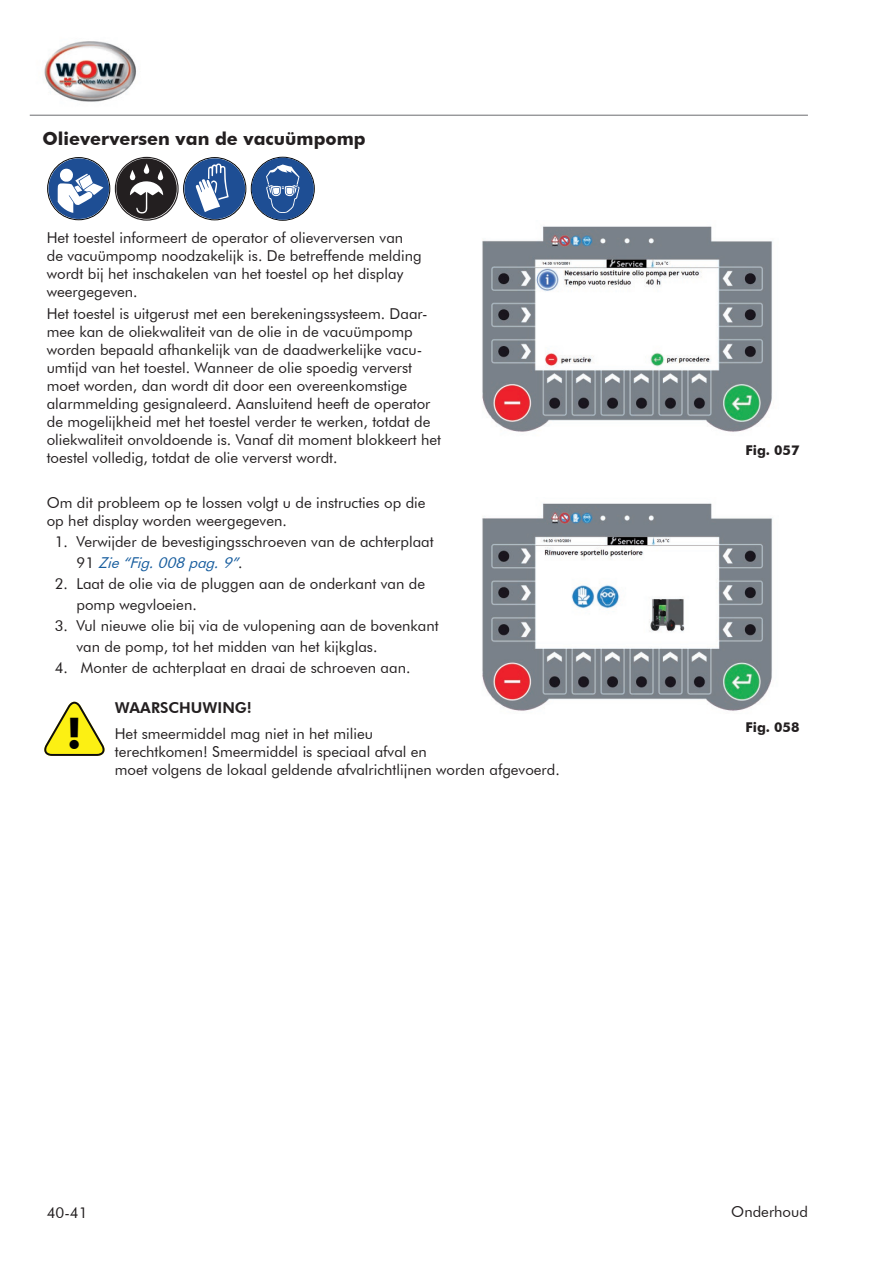
<style>
.page{position:relative;width:893px;height:1263px;background:#fff}
.page>*{position:absolute;margin:0;border:0;box-sizing:border-box;transform-origin:0 0}
.t1{font:900 condensed 41.7px "Futura BT";color:#000}
.t2{font:700 18px "Futura BT";color:#231f20}
.t3{font:15px/18px "Futura BT";color:#231f20}
.t4{font:800 15px "Futura BT";color:#231f20}
.t5{font:700 13.5px "Futura BT";color:#231f20}
.s1{font-style:italic;color:#175d9e}
</style>
<div class="page">
<img style="left:29px;top:41px;width:124px;height:74px">
<hr style="left:30px;top:115px;width:778px;height:1px;background:#6c6d70">
<svg style="left:47px;top:158px;width:62px;height:61px"></svg>
<svg style="left:115px;top:157px;width:130px;height:64px"></svg>
<div style="left:252px;top:158px;width:62px;height:62px;background:#1e4e94;border-radius:50%"></div>
<svg style="left:266px;top:164px;width:34px;height:49px"></svg>
<img style="left:482px;top:226px;width:291px;height:206px">
<svg style="left:44px;top:701px;width:61px;height:55px"></svg>
<img style="left:482px;top:503px;width:291px;height:208px">
<p class="t2" style="left:43px;top:128px;width:325px">Olieverversen van de vacuümpomp</p>
<p class="t3" style="left:47px;top:228px;width:376px">Het toestel informeert de operator of olieverversen van de vacuümpomp noodzakelijk is. De betreffende melding wordt bij het inschakelen van het toestel op het display weergegeven.</p>
<p class="t3" style="left:47px;top:305px;width:396px">Het toestel is uitgerust met een berekeningssysteem. Daar&shy;mee kan de oliekwaliteit van de olie in de vacuümpomp worden bepaald afhankelijk van de daadwerkelijke vacu&shy;ümtijd van het toestel. Wanneer de olie spoedig ververst moet worden, dan wordt dit door een overeenkomstige alarmmelding gesignaleerd. Aansluitend heeft de operator de mogelijkheid met het toestel verder te werken, totdat de oliekwaliteit onvoldoende is. Vanaf dit moment blokkeert het toestel volledig, totdat de olie ververst wordt.</p>
<p class="t3" style="left:47px;top:493px;width:380px">Om dit probleem op te lossen volgt u de instructies op die op het display worden weergegeven.</p>
<p class="t3" style="left:77px;top:531px;width:359px;line-height:21px;text-indent:-22px">1. Verwijder de bevestigingsschroeven van de achterplaat<br>9 1 <span class="s1">Zie“Fig.008pag.9”</span>.</p>
<p class="t3" style="left:77px;top:573px;width:350px;line-height:21px;text-indent:-22px">2. Laat de olie via de pluggen aan de onderkant van de pomp wegvloeien.</p>
<p class="t3" style="left:77px;top:615px;width:364px;line-height:21px;text-indent:-22px">3. Vul nieuwe olie bij via de vulopening aan de bovenkant van de pomp, tot het midden van het kijkglas.</p>
<p class="t3" style="left:55px;top:658px;width:357px">4. Monter de achterplaat en draai de schroeven aan.</p>
<p class="t4" style="left:115px;top:698px;width:139px">WAARSCHUWING!</p>
<p class="t3" style="left:115px;top:725px;width:447px">Het smeermiddel mag niet in het milieu<br>terechtkomen! Smeermiddel is speciaal afval en<br>moet volgens de lokaal geldende afvalrichtlijnen worden afgevoerd.</p>
<p class="t5" style="left:745px;top:441px;width:55px">Fig. 057</p>
<h1 class="t1" style="left:68px;top:708px;width:14px">!</h1>
<p class="t5" style="left:745px;top:719px;width:55px">Fig. 058</p>
<p class="t3" style="left:47px;top:1203px;width:42px">40-41</p>
<p class="t3" style="left:731px;top:1202px;width:78px">Onderhoud</p>
</div>
